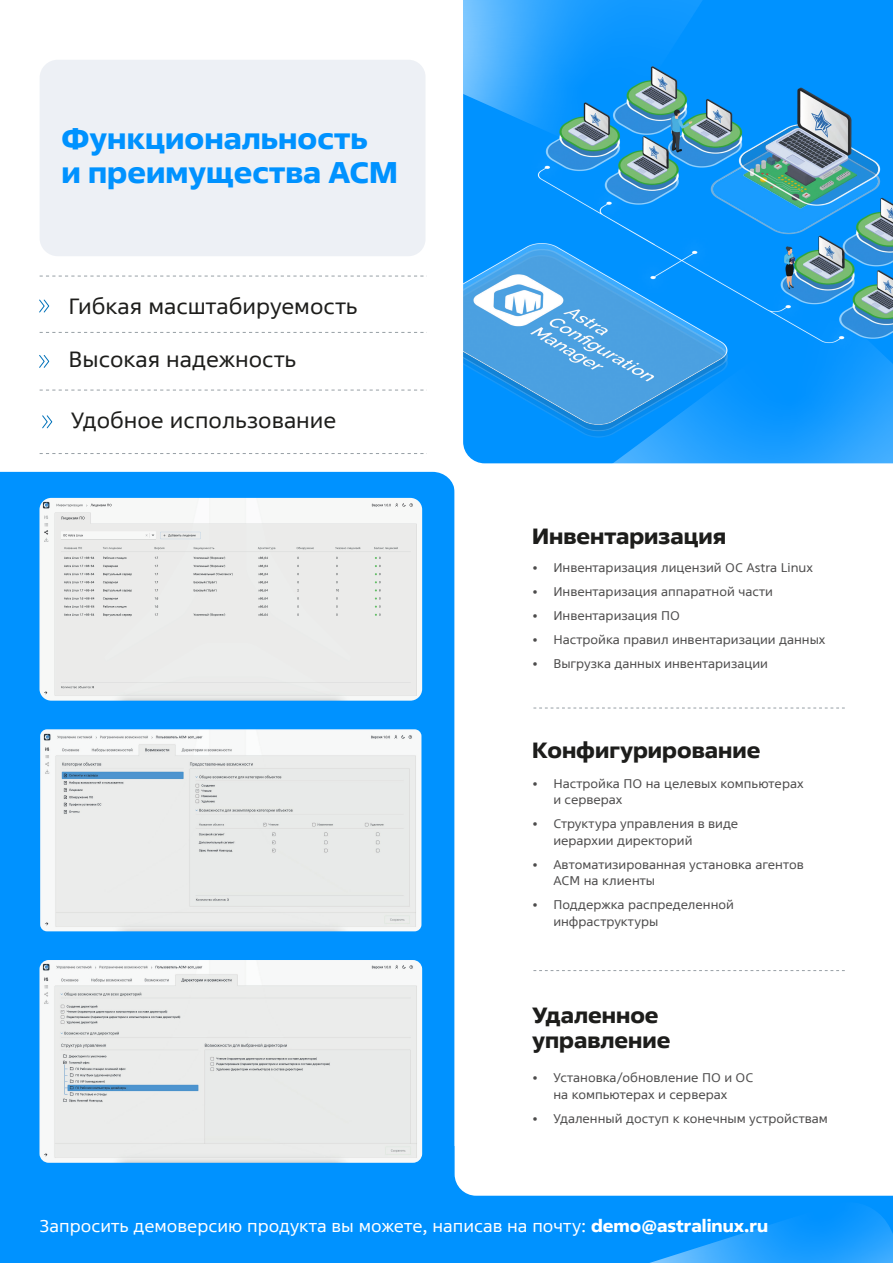
<style>
.page{position:relative;width:893px;height:1263px;background:#fff}
.page>*{position:absolute;margin:0;border:0;box-sizing:border-box;transform-origin:0 0}
.t1{font:700 28.5px/34.2px "PT Astra Fact";color:#0092ff}
.t2{font:21px "PT Astra Fact";color:#1d1d1b}
.t3{font:700 21px/25.2px "PT Astra Fact";color:#1d1d1b}
.t4{font:16.5px "PT Astra Fact";color:#fff}
.t5{font:12px/16.5px "PT Astra Fact";color:#4d4c4c}
.s1{font-weight:700}
</style>
<div class="page">
<div style="left:0;top:1147px;width:893px;height:116px;background:#0092ff"></div>
<div style="left:0;top:472px;width:455px;height:706px;background:#0092ff"></div>
<svg style="left:455px;top:463px;width:438px;height:733px"></svg>
<svg style="left:40px;top:332px;width:387px;height:1px"></svg>
<svg style="left:40px;top:276px;width:387px;height:1px"></svg>
<svg style="left:533px;top:708px;width:314px;height:1px"></svg>
<svg style="left:533px;top:970px;width:314px;height:1px"></svg>
<svg style="left:40px;top:390px;width:387px;height:1px"></svg>
<svg style="left:40px;top:453px;width:387px;height:1px"></svg>
<svg style="left:39px;top:355px;width:11px;height:13px"></svg>
<svg style="left:42px;top:415px;width:11px;height:14px"></svg>
<svg style="left:39px;top:299px;width:11px;height:14px"></svg>
<svg style="left:650px;top:1206px;width:243px;height:57px"></svg>
<div style="left:40px;top:60px;width:385px;height:196px;background:#edf0f5;border-radius:18px"></div>
<img style="left:39px;top:960px;width:383px;height:203px">
<img style="left:39px;top:498px;width:383px;height:203px">
<img style="left:40px;top:729px;width:381px;height:202px">
<div style="left:463px;top:0;width:430px;height:463px;background:#0092ff"></div>
<svg style="left:463px;top:0;width:240px;height:60px;background:#26a2ff"></svg>
<svg style="left:608px;top:444px;width:285px;height:23px;background:#4bb1ff"></svg>
<img style="left:463px;top:60px;width:430px;height:384px">
<h1 class="t1" style="left:62px;top:121px;width:338px">Функциональность<br>и преимущества ACM</h1>
<h2 class="t2" style="left:69px;top:293px;width:291px">Гибкая масштабируемость</h2>
<h2 class="t2" style="left:69px;top:347px;width:229px">Высокая надежность</h2>
<h2 class="t2" style="left:71px;top:407px;width:267px">Удобное использование</h2>
<h2 class="t3" style="left:532px;top:523px;width:196px">Инвентаризация</h2>
<p class="t5" style="left:532px;top:560px;width:282px">• Инвентаризация лицензий ОС Astra Linux</p>
<p class="t5" style="left:532px;top:584px;width:242px">• Инвентаризация аппаратной части</p>
<p class="t5" style="left:532px;top:608px;width:149px">• Инвентаризация ПО</p>
<p class="t5" style="left:532px;top:632px;width:295px">• Настройка правил инвентаризации данных</p>
<p class="t5" style="left:532px;top:656px;width:237px">• Выгрузка данных инвентаризации</p>
<h2 class="t3" style="left:532px;top:738px;width:230px">Конфигурирование</h2>
<p class="t5" style="left:553px;top:775px;width:252px;text-indent:-21px">• Настройка ПО на целевых компьютерах и серверах</p>
<p class="t5" style="left:553px;top:815px;width:186px;text-indent:-21px">• Структура управления в виде иерархии директорий</p>
<p class="t5" style="left:553px;top:856px;width:252px;text-indent:-21px">• Автоматизированная установка агентов<br>АСМ на клиенты</p>
<p class="t5" style="left:553px;top:896px;width:182px;text-indent:-21px">• Поддержка распределенной инфраструктуры</p>
<h2 class="t3" style="left:532px;top:1003px;width:140px">Удаленное управление</h2>
<p class="t5" style="left:532px;top:1069px;width:223px;text-align:center">• Установка/обновление ПО и ОС на компьютерах и серверах</p>
<p class="t5" style="left:532px;top:1110px;width:297px">• Удаленный доступ к конечным устройствам</p>
<h3 class="t4" style="left:40px;top:1216px;width:730px">Запросить демоверсию продукта вы можете, написав на почту: <span class="s1">demo@astralinux.ru</span></h3>
</div>
